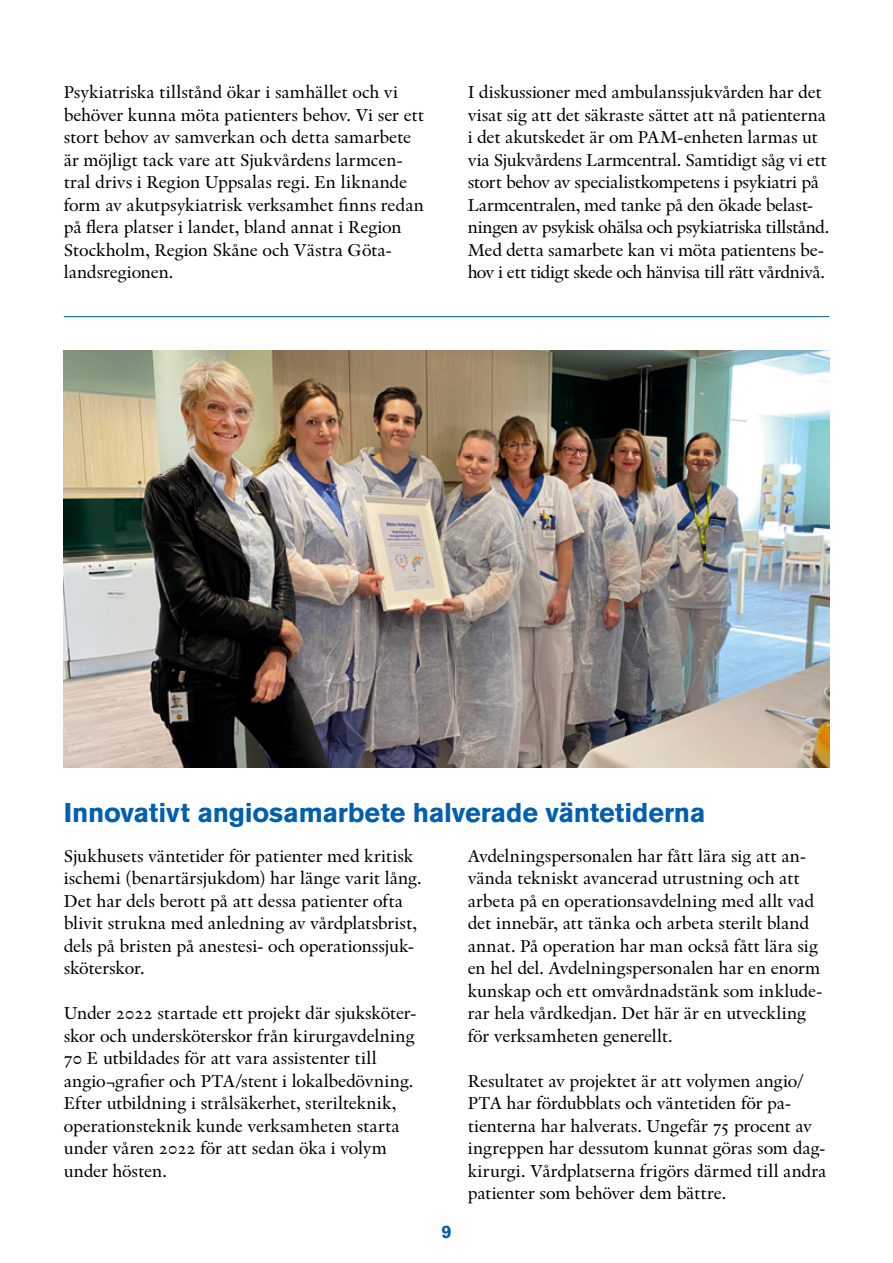
<style>
.page{position:relative;width:893px;height:1263px;background:#fff}
.page>*{position:absolute;margin:0;border:0;box-sizing:border-box;transform-origin:0 0}
.H2_över_spalter{font:700 27px "Akzidenz Grotesk BE";letter-spacing:-.005em;color:#005faf}
.Brödtext_utan_indrag{font:18px/22.5px "Indigo Antiqua 2";letter-spacing:-.015em;color:#000}
.t1{font:700 18px "Akzidenz Grotesk BE";color:#005faf}
</style>
<div class="page">
<img style="left:64px;top:351px;width:765px;height:416px">
<hr style="left:64px;top:316px;width:765px;height:1px;background:#005faf">
<p class="Brödtext_utan_indrag" style="left:64px;top:80px;width:362px">Psykiatriska tillstånd ökar i samhället och vi behöver kunna möta patienters behov. Vi ser ett stort behov av samverkan och detta samarbete är möjligt tack vare att Sjukvårdens larmcen&shy;tral drivs i Region Uppsalas regi. En liknande form av akutpsykiatrisk verksamhet finns redan på flera platser i landet, bland annat i Region Stockholm, Region Skåne och Västra Göta&shy;landsregionen.</p>
<p class="Brödtext_utan_indrag" style="left:468px;top:80px;width:363px">I diskussioner med ambulanssjukvården har det visat sig att det säkraste sättet att nå patienterna i det akutskedet är om PAM-enheten larmas ut via Sjukvårdens Larmcentral. Samtidigt såg vi ett stort behov av specialistkompetens i psykiatri på Larmcentralen, med tanke på den ökade belast&shy;ningen av psykisk ohälsa och psykiatriska tillstånd.<br>Med detta samarbete kan vi möta patientens be&shy;hov i ett tidigt skede och hänvisa till rätt vårdnivå.</p>
<p class="H2_över_spalter" style="left:64px;top:797px;width:643px">Innovativt angiosamarbete halverade väntetiderna</p>
<p class="Brödtext_utan_indrag" style="left:64px;top:844px;width:359px">Sjukhusets väntetider för patienter med kritisk ischemi (benartärsjukdom) har länge varit lång.<br>Det har dels berott på att dessa patienter ofta blivit strukna med anledning av vårdplatsbrist, dels på bristen på anestesi- och operationssjuk&shy;sköterskor.</p>
<p class="Brödtext_utan_indrag" style="left:64px;top:1001px;width:354px">Under 2022 startade ett projekt där sjuksköter&shy;skor och undersköterskor från kirurgavdelning 70 E utbildades för att vara assistenter till angio¬grafier och PTA/stent i lokalbedövning.<br>Efter utbildning i strålsäkerhet, sterilteknik, operationsteknik kunde verksamheten starta under våren 2022 för att sedan öka i volym under hösten.</p>
<p class="Brödtext_utan_indrag" style="left:468px;top:844px;width:356px">Avdelningspersonalen har fått lära sig att an&shy;vända tekniskt avancerad utrustning och att arbeta på en operationsavdelning med allt vad det innebär, att tänka och arbeta sterilt bland annat. På operation har man också fått lära sig en hel del. Avdelningspersonalen har en enorm kunskap och ett omvårdnadstänk som inklude&shy;rar hela vårdkedjan. Det här är en utveckling för verksamheten generellt.</p>
<p class="Brödtext_utan_indrag" style="left:468px;top:1069px;width:360px">Resultatet av projektet är att volymen angio/ PTA har fördubblats och väntetiden för pa&shy;tienterna har halverats. Ungefär 75 procent av ingreppen har dessutom kunnat göras som dag&shy;kirurgi. Vårdplatserna frigörs därmed till andra patienter som behöver dem bättre.</p>
<p class="t1" style="left:441px;top:1221px;width:12px">9</p>
</div>
